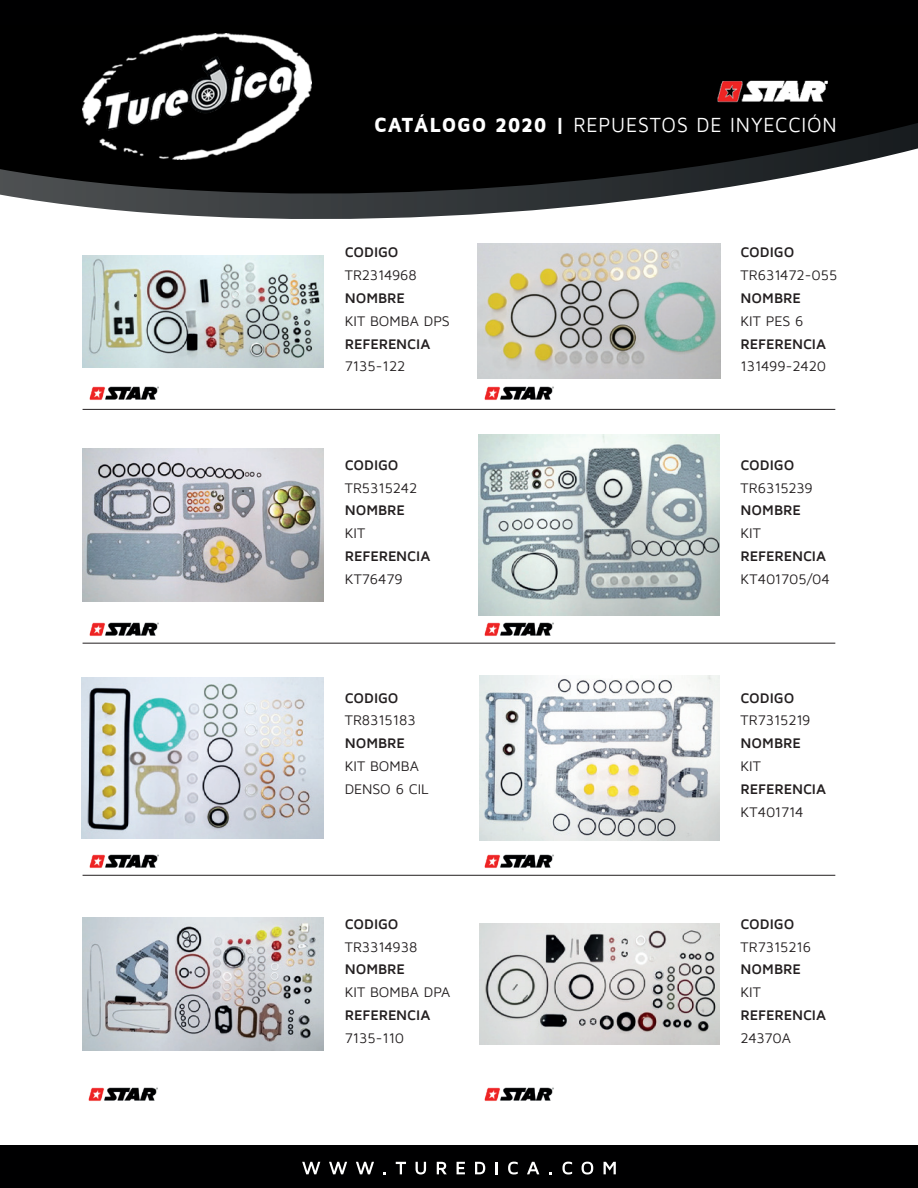
<style>
.page{position:relative;width:918px;height:1188px;background:#fff}
.page>*{position:absolute;margin:0;border:0;box-sizing:border-box;transform-origin:0 0}
.t1{font:21px "Maven Pro";letter-spacing:.045em;color:#fff;scale:.93 1}
.t2{font:14.25px/22.8px "Maven Pro";color:#231f20}
.t3{font:700 14.25px "Maven Pro";letter-spacing:-.005em;color:#231f20}
.t4{font:14.25px "Maven Pro";letter-spacing:-.02em;color:#231f20}
.s1{font-weight:900}
</style>
<div class="page">
<img style="left:82px;top:449px;width:242px;height:153px">
<svg style="left:0;top:194px;width:681px;height:25px"></svg>
<svg style="left:0;top:0;width:918px;height:194px;background:#0c0c0d"></svg>
<img style="left:83px;top:34px;width:228px;height:126px">
<div style="left:0;top:1145px;width:918px;height:43px;background:#000001"></div>
<svg style="left:302px;top:1162px;width:18px;height:12px"></svg>
<svg style="left:329px;top:1162px;width:18px;height:12px"></svg>
<svg style="left:356px;top:1162px;width:18px;height:12px"></svg>
<svg style="left:396px;top:1162px;width:10px;height:12px"></svg>
<svg style="left:416px;top:1162px;width:10px;height:13px"></svg>
<svg style="left:437px;top:1162px;width:10px;height:12px"></svg>
<svg style="left:457px;top:1162px;width:8px;height:12px"></svg>
<svg style="left:475px;top:1162px;width:10px;height:12px"></svg>
<svg style="left:496px;top:1162px;width:2px;height:12px"></svg>
<svg style="left:508px;top:1162px;width:10px;height:12px"></svg>
<svg style="left:527px;top:1162px;width:12px;height:12px"></svg>
<svg style="left:562px;top:1162px;width:10px;height:12px"></svg>
<svg style="left:582px;top:1162px;width:11px;height:12px"></svg>
<svg style="left:604px;top:1162px;width:12px;height:12px"></svg>
<img style="left:83px;top:255px;width:241px;height:112px">
<img style="left:477px;top:244px;width:243px;height:134px">
<img style="left:479px;top:676px;width:241px;height:164px">
<img style="left:82px;top:677px;width:242px;height:162px">
<img style="left:83px;top:918px;width:241px;height:132px">
<img style="left:479px;top:924px;width:241px;height:120px">
<hr style="left:83px;top:409px;width:752px;height:1px;background:#231f20">
<hr style="left:83px;top:643px;width:752px;height:1px;background:#231f20">
<img style="left:479px;top:435px;width:240px;height:180px">
<img style="left:89px;top:386px;width:70px;height:14px">
<img style="left:477px;top:374px;width:81px;height:26px">
<img style="left:83px;top:622px;width:81px;height:21px">
<img style="left:477px;top:610px;width:81px;height:33px">
<hr style="left:83px;top:875px;width:752px;height:1px;background:#231f20">
<img style="left:83px;top:854px;width:81px;height:21px">
<img style="left:477px;top:854px;width:81px;height:21px">
<img style="left:88px;top:1087px;width:70px;height:14px">
<img style="left:484px;top:1087px;width:70px;height:14px">
<img style="left:707px;top:62px;width:128px;height:52px">
<h1 class="t1" style="left:374px;top:114px;width:499px"><span class="s1">CATÁLOGO 2020 |</span> REPUESTOS DE INYECCIÓN</h1>
<p class="t3" style="left:345px;top:245px;width:55px">CODIGO</p>
<p class="t2" style="left:345px;top:264px;width:74px">TR2314968</p>
<p class="t3" style="left:345px;top:290px;width:62px">NOMBRE</p>
<p class="t2" style="left:345px;top:310px;width:107px">KIT BOMBA DPS</p>
<p class="t3" style="left:345px;top:336px;width:87px">REFERENCIA</p>
<p class="t2" style="left:345px;top:355px;width:62px">7135-122</p>
<p class="t3" style="left:345px;top:457px;width:55px">CODIGO</p>
<p class="t2" style="left:345px;top:477px;width:74px">TR5315242</p>
<p class="t3" style="left:345px;top:503px;width:62px">NOMBRE</p>
<p class="t2" style="left:345px;top:522px;width:22px">KIT</p>
<p class="t3" style="left:345px;top:549px;width:87px">REFERENCIA</p>
<p class="t2" style="left:345px;top:568px;width:60px">KT76479</p>
<p class="t3" style="left:345px;top:690px;width:55px">CODIGO</p>
<p class="t2" style="left:345px;top:709px;width:73px">TR8315183</p>
<p class="t3" style="left:345px;top:736px;width:62px">NOMBRE</p>
<p class="t2" style="left:345px;top:755px;width:85px">KIT BOMBA<br>DENSO 6 CIL</p>
<p class="t3" style="left:345px;top:916px;width:55px">CODIGO</p>
<p class="t2" style="left:345px;top:935px;width:74px">TR3314938</p>
<p class="t3" style="left:345px;top:962px;width:62px">NOMBRE</p>
<p class="t2" style="left:345px;top:981px;width:107px">KIT BOMBA DPA</p>
<p class="t3" style="left:345px;top:1008px;width:87px">REFERENCIA</p>
<p class="t2" style="left:345px;top:1027px;width:61px">7135-110</p>
<p class="t3" style="left:741px;top:245px;width:55px">CODIGO</p>
<p class="t2" style="left:741px;top:264px;width:99px">TR631472-055</p>
<p class="t3" style="left:741px;top:290px;width:62px">NOMBRE</p>
<p class="t2" style="left:741px;top:310px;width:65px">KIT PES 6</p>
<p class="t3" style="left:741px;top:336px;width:87px">REFERENCIA</p>
<p class="t4" style="left:741px;top:359px;width:87px">131499-2420</p>
<p class="t3" style="left:741px;top:457px;width:55px">CODIGO</p>
<p class="t2" style="left:741px;top:477px;width:74px">TR6315239</p>
<p class="t3" style="left:741px;top:503px;width:62px">NOMBRE</p>
<p class="t2" style="left:741px;top:522px;width:22px">KIT</p>
<p class="t3" style="left:741px;top:549px;width:87px">REFERENCIA</p>
<p class="t2" style="left:741px;top:568px;width:91px">KT401705/04</p>
<p class="t3" style="left:741px;top:690px;width:55px">CODIGO</p>
<p class="t2" style="left:741px;top:709px;width:72px">TR7315219</p>
<p class="t3" style="left:741px;top:736px;width:62px">NOMBRE</p>
<p class="t2" style="left:741px;top:755px;width:22px">KIT</p>
<p class="t3" style="left:741px;top:782px;width:87px">REFERENCIA</p>
<p class="t2" style="left:741px;top:801px;width:64px">KT401714</p>
<p class="t3" style="left:741px;top:916px;width:55px">CODIGO</p>
<p class="t2" style="left:741px;top:935px;width:72px">TR7315216</p>
<p class="t3" style="left:741px;top:962px;width:62px">NOMBRE</p>
<p class="t2" style="left:741px;top:981px;width:22px">KIT</p>
<p class="t3" style="left:741px;top:1008px;width:87px">REFERENCIA</p>
<p class="t2" style="left:741px;top:1027px;width:52px">24370A</p>
</div>
